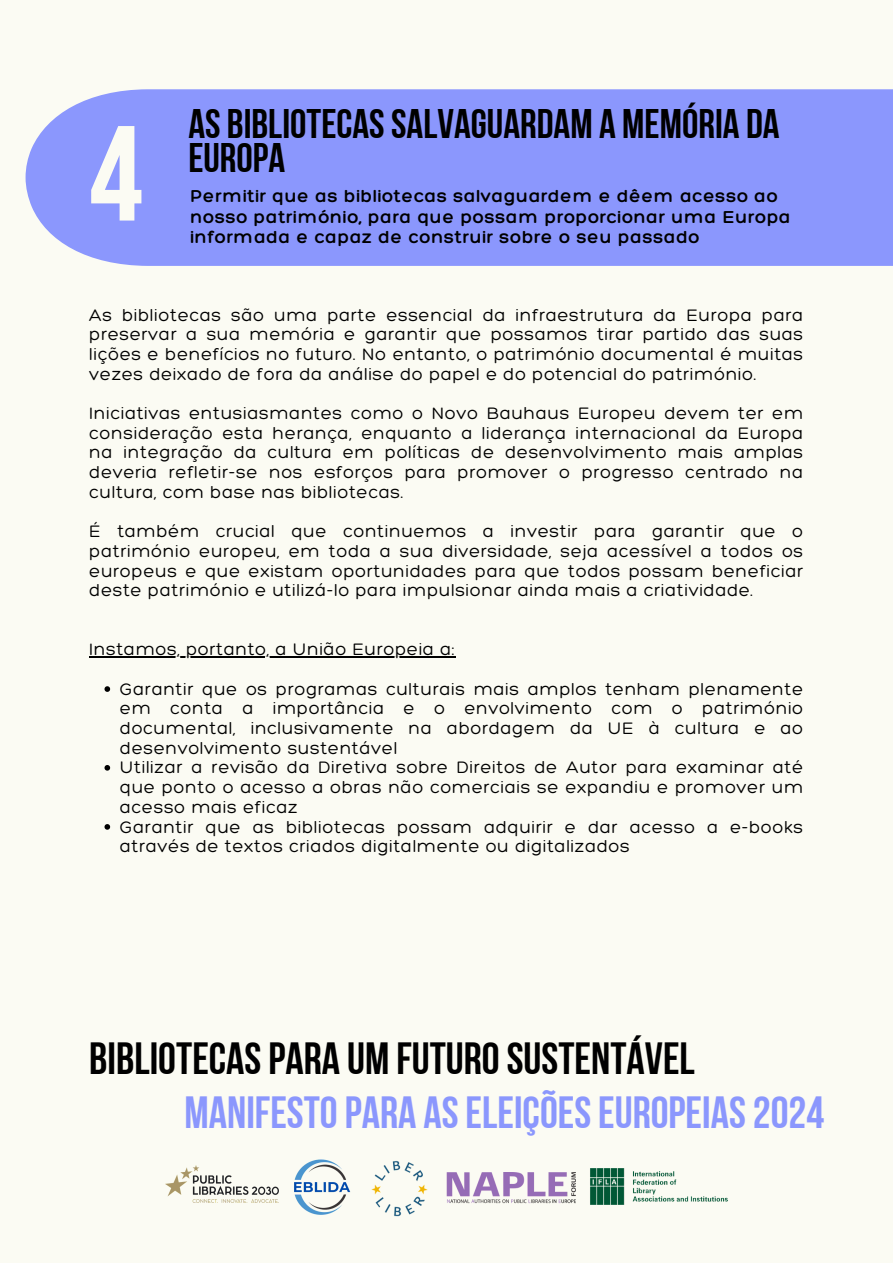
<style>
.page{position:relative;width:893px;height:1263px;background:#fbfbf3}
.page>*{position:absolute;margin:0;border:0;box-sizing:border-box;transform-origin:0 0}
.t1{font:135px "Bebas Neue Cyrillic";color:#fbfbf3}
.t2{font:45px "Bebas Neue Cyrillic";color:#8b97fd}
.t3{font:45px "Bebas Neue Cyrillic";color:#000}
.t4{font:41.25px/33.8px "Bebas Neue Cyrillic";color:#000}
.t5{font:300 18.75px/20.2px "Hero";letter-spacing:.035em;color:#000}
.t6{font:300 18px/19.6px "Hero";letter-spacing:.035em;color:#000;text-align:justify}
</style>
<div class="page">
<div style="left:26px;top:89px;width:867px;height:177px;background:#8b97fd"></div>
<hr style="left:89px;top:656px;width:366px;height:2px;background:#000">
<svg style="left:104px;top:686px;width:6px;height:6px"></svg>
<svg style="left:104px;top:765px;width:6px;height:6px"></svg>
<svg style="left:104px;top:824px;width:6px;height:6px"></svg>
<img style="left:165px;top:1165px;width:114px;height:38px">
<img style="left:294px;top:1159px;width:57px;height:56px">
<img style="left:590px;top:1168px;width:138px;height:37px">
<img style="left:446px;top:1172px;width:129px;height:32px">
<img style="left:371px;top:1161px;width:57px;height:56px">
<h1 class="t1" style="left:89px;top:119px;width:55px">4</h1>
<h1 class="t4" style="left:188px;top:111px;width:593px">AS BIBLIOTECASSALVAGUARDAM A MEMÓRIA DA<br>EUROPA</h1>
<p class="t5" style="left:190px;top:186px;width:602px">Permitir que as bibliotecas salvaguardem e dêem acesso ao nosso património, para que possam proporcionar uma Europa informada e capaz de construir sobre o seu passado</p>
<p class="t6" style="left:89px;top:304px;width:715px">As bibliotecas são uma parte essencial da infraestrutura da Europa para preservar a sua memória e garantir que possamos tirar partido das suas lições e benefícios no futuro. No entanto, o património documental é muitas vezes deixado de fora da análise do papel e do potencial do património.</p>
<p class="t6" style="left:89px;top:403px;width:715px">Iniciativas entusiasmantes como o Novo Bauhaus Europeu devem ter em consideração esta herança, enquanto a liderança internacional da Europa na integração da cultura em políticas de desenvolvimento mais amplas deveria refletir-se nos esforços para promover o progresso centrado na cultura, com base nas bibliotecas.</p>
<p class="t6" style="left:89px;top:521px;width:715px">É também crucial que continuemos a investir para garantir que o património europeu, em toda a sua diversidade, seja acessível a todos os europeus e que existam oportunidades para que todos possam beneficiar deste património e utilizá-lo para impulsionar ainda mais a criatividade.</p>
<p class="t6" style="left:89px;top:639px;width:367px">Instamos, portanto, a União Europeia a:</p>
<p class="t6" style="left:120px;top:678px;width:685px">Garantir que os programas culturais mais amplos tenham plenamente em conta a importância e o envolvimento com o património documental, inclusivamente na abordagem da UE à cultura e ao desenvolvimento sustentável</p>
<p class="t6" style="left:120px;top:757px;width:685px">Utilizar a revisão da Diretiva sobre Direitos de Autor para examinar até que ponto o acesso a obras não comerciais se expandiu e promover um acesso mais eficaz</p>
<p class="t6" style="left:120px;top:816px;width:685px">Garantir que as bibliotecas possam adquirir e dar acesso a e-books através de textos criados digitalmente ou digitalizados</p>
<p class="t3" style="left:89px;top:1040px;width:607px">BIBLIOTECASPARA UM FUTUROSUSTENTÁVEL</p>
<h1 class="t2" style="left:184px;top:1094px;width:641px">MANIFESTOPARA ASELEIÇÕESEUROPEIAS2024</h1>
</div>
